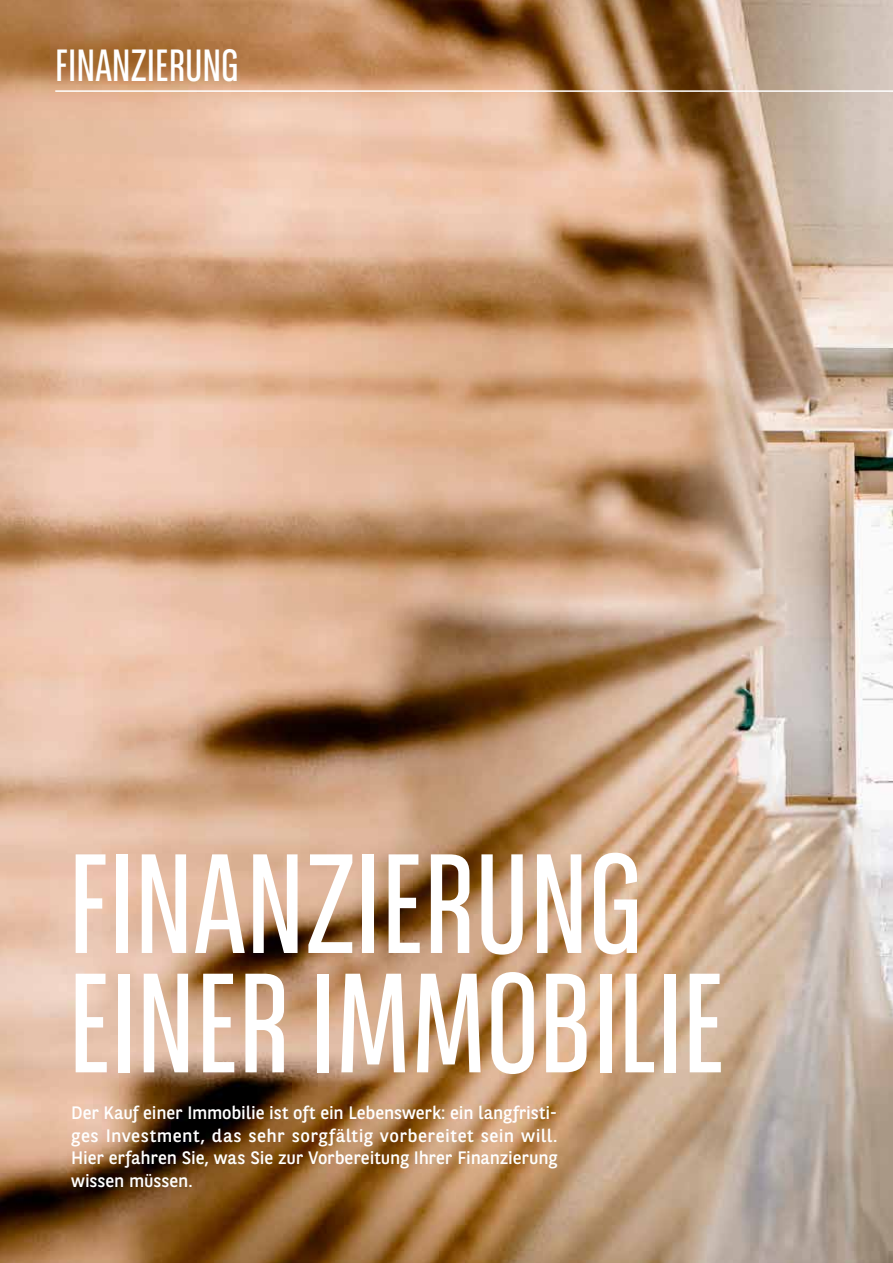
<style>
.page{position:relative;width:893px;height:1263px;background:#fff}
.page>*{position:absolute;margin:0;border:0;box-sizing:border-box;transform-origin:0 0}
.t1{font:140.85px/119.4px "BNPP Sans Condensed";color:#fff}
.t2{font:45px "BNPP Sans Condensed";color:#fff}
.t3{font:18px/22.5px "BNPP Sans";letter-spacing:-.01em;color:#fff;text-align:justify}
</style>
<div class="page">
<img style="left:0;top:0;width:893px;height:1263px">
<hr style="left:55px;top:90px;width:838px;height:2px;background:#fff">
<h2 class="t2" style="left:55px;top:42px;width:185px">FINANZIERUNG</h2>
<h1 class="t1" style="left:68px;top:849px;width:658px">FINANZIERUNG<br>EINER IMMOBILIE</h1>
<p class="t3" style="left:71px;top:1101px;width:488px">Der Kauf einer Immobilie ist oft ein Lebenswerk: ein langfristi&shy;ges Investment, das sehr sorgfältig vorbereitet sein will.<br>Hier erfahren Sie, was Sie zur Vorbereitung Ihrer Finanzierung wissen müssen.</p>
</div>
